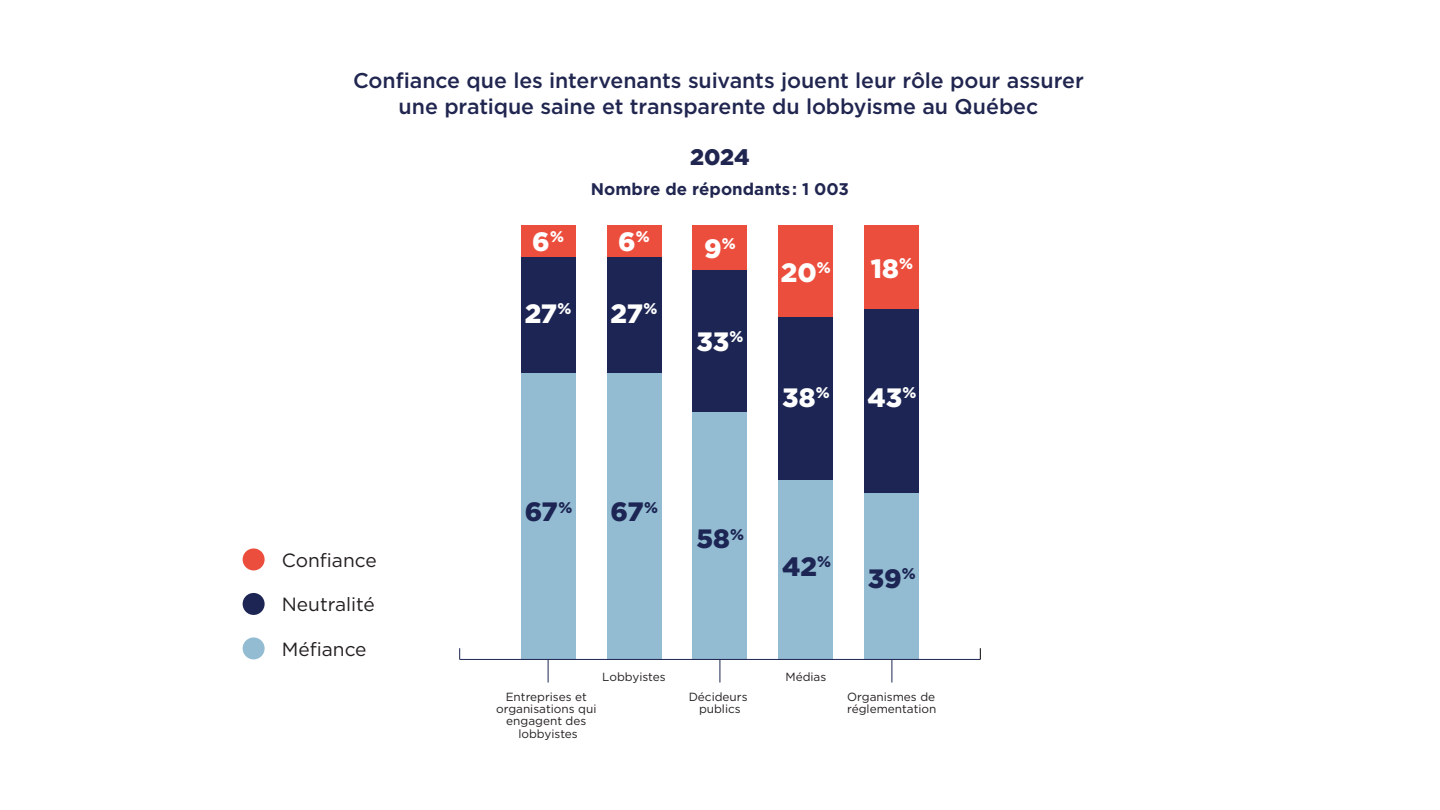
<style>
.page{position:relative;width:1440px;height:810px;background:#fff}
.page>*{position:absolute;margin:0;border:0;box-sizing:border-box;transform-origin:0 0}
.t1{font:900 26.55px "Gotham";color:#fff}
.t2{font:900 26.55px "Gotham";letter-spacing:-.005em;color:#1c2553}
.t3{font:900 22.5px "Gotham";color:#212650}
.t4{font:500 21.38px/26.2px "Gotham";letter-spacing:-.005em;color:#212650;text-align:center}
.t5{font:19.12px "Gotham";color:#231f20}
.t6{font:700 16.88px "Gotham";color:#212650}
.t7{font:11.77px/12.3px "Gotham";color:#231f20;text-align:center}
</style>
<div class="page">
<div style="left:521px;top:373px;width:54px;height:286px;background:#93bcd2"></div>
<div style="left:607px;top:373px;width:54px;height:286px;background:#93bcd2"></div>
<div style="left:693px;top:411px;width:54px;height:248px;background:#93bcd2"></div>
<div style="left:779px;top:480px;width:54px;height:179px;background:#93bcd2"></div>
<div style="left:865px;top:493px;width:54px;height:166px;background:#93bcd2"></div>
<div style="left:521px;top:257px;width:54px;height:116px;background:#1c2553"></div>
<div style="left:607px;top:257px;width:54px;height:116px;background:#1c2553"></div>
<div style="left:693px;top:270px;width:54px;height:141px;background:#1c2553"></div>
<div style="left:779px;top:317px;width:54px;height:163px;background:#1c2553"></div>
<div style="left:865px;top:309px;width:54px;height:184px;background:#1c2553"></div>
<div style="left:521px;top:226px;width:54px;height:31px;background:#ec4e3d"></div>
<div style="left:607px;top:226px;width:54px;height:31px;background:#ec4e3d"></div>
<div style="left:693px;top:226px;width:54px;height:44px;background:#ec4e3d"></div>
<div style="left:779px;top:226px;width:54px;height:91px;background:#ec4e3d"></div>
<div style="left:865px;top:226px;width:54px;height:83px;background:#ec4e3d"></div>
<hr style="left:460px;top:659px;width:520px;height:1px;background:#1c2553">
<svg style="left:548px;top:660px;width:1px;height:23px"></svg>
<div style="left:243px;top:548px;width:22px;height:22px;background:#ec4e3d;border-radius:11px"></div>
<div style="left:243px;top:593px;width:22px;height:22px;background:#1c2553;border-radius:11px"></div>
<div style="left:243px;top:637px;width:22px;height:22px;background:#93bcd2;border-radius:11px"></div>
<svg style="left:720px;top:660px;width:1px;height:23px"></svg>
<svg style="left:892px;top:660px;width:1px;height:23px"></svg>
<p class="t4" style="left:353px;top:67px;width:732px">Confiance que les intervenants suivants jouent leur rôle pour assurer une pratique saine et transparente du lobbyisme au Québec</p>
<p class="t3" style="left:690px;top:142px;width:61px">2024</p>
<p class="t6" style="left:591px;top:178px;width:260px">Nombre de répondants: 1 003</p>
<p class="t5" style="left:282px;top:548px;width:96px">Confiance</p>
<p class="t5" style="left:282px;top:592px;width:95px">Neutralité</p>
<p class="t5" style="left:282px;top:637px;width:86px">Méfiance</p>
<p class="t1" style="left:532px;top:223px;width:33px">6<sup>%</sup></p>
<p class="t1" style="left:618px;top:223px;width:33px">6<sup>%</sup></p>
<p class="t1" style="left:704px;top:230px;width:33px">9<sup>%</sup></p>
<p class="t1" style="left:525px;top:295px;width:48px">27<sup>%</sup></p>
<p class="t1" style="left:611px;top:295px;width:48px">27<sup>%</sup></p>
<p class="t1" style="left:696px;top:324px;width:48px">33<sup>%</sup></p>
<p class="t2" style="left:525px;top:494px;width:49px">67<sup>%</sup></p>
<p class="t2" style="left:611px;top:494px;width:49px">67<sup>%</sup></p>
<p class="t2" style="left:696px;top:521px;width:49px">58<sup>%</sup></p>
<p class="t7" style="left:602px;top:670px;width:65px">Lobbyistes</p>
<p class="t1" style="left:781px;top:254px;width:51px">20<sup>%</sup></p>
<p class="t1" style="left:871px;top:250px;width:44px">18<sup>%</sup></p>
<p class="t1" style="left:782px;top:379px;width:49px">38<sup>%</sup></p>
<p class="t1" style="left:867px;top:379px;width:51px">43<sup>%</sup></p>
<p class="t2" style="left:782px;top:548px;width:50px">42<sup>%</sup></p>
<p class="t7" style="left:785px;top:670px;width:42px">Médias</p>
<p class="t2" style="left:868px;top:560px;width:49px">39<sup>%</sup></p>
<p class="t7" style="left:689px;top:690px;width:60px">Décideurs publics</p>
<p class="t7" style="left:496px;top:690px;width:102px">Entreprises et organisations qui engagent des lobbyistes</p>
<p class="t7" style="left:847px;top:690px;width:91px;text-align:left">Organismes de réglementation</p>
</div>
